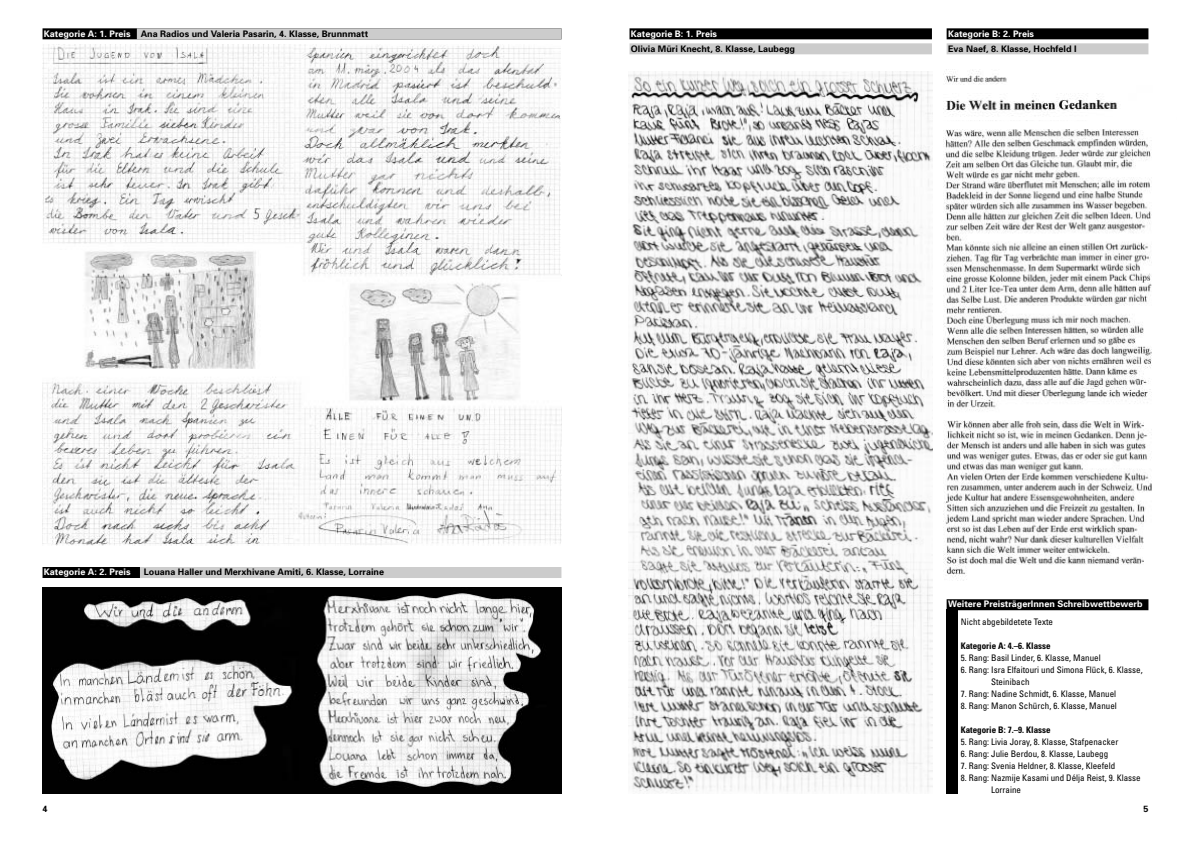
<style>
.page{position:relative;width:1191px;height:842px;background:#fff}
.page>*{position:absolute;margin:0;border:0;box-sizing:border-box;transform-origin:0 0}
.t1{font:condensed 9px/12px "Univers";color:#000}
.t2{font:700 9px "Univers";color:#000}
.t3{font:700 9px "Univers";color:#fff}
.t4{font:700 condensed 9px "Univers";color:#000}
.s1{color:#fff}
</style>
<div class="page">
<div style="left:43px;top:28px;width:518px;height:16px;background:linear-gradient(to right,#fff,#fff)"></div>
<div style="left:43px;top:28px;width:518px;height:11px;background:#000"></div>
<div style="left:137px;top:28px;width:424px;height:11px;background:#ccc"></div>
<img style="left:43px;top:588px;width:518px;height:206px">
<img style="left:943px;top:120px;width:209px;height:269px">
<img style="left:943px;top:69px;width:175px;height:47px">
<img style="left:943px;top:389px;width:209px;height:192px">
<div style="left:43px;top:567px;width:514px;height:11px;background:#000"></div>
<div style="left:140px;top:567px;width:421px;height:11px;background:#ccc"></div>
<svg style="left:946px;top:39px;width:202px;height:16px"></svg>
<div style="left:946px;top:28px;width:202px;height:11px;background:#000"></div>
<div style="left:946px;top:43px;width:202px;height:11px;background:#ccc"></div>
<svg style="left:629px;top:39px;width:303px;height:16px"></svg>
<div style="left:629px;top:28px;width:303px;height:11px;background:#000"></div>
<div style="left:629px;top:43px;width:303px;height:11px;background:#ccc"></div>
<img style="left:628px;top:72px;width:304px;height:722px">
<img style="left:43px;top:44px;width:518px;height:502px">
<div style="left:946px;top:599px;width:202px;height:11px;background:#000"></div>
<div style="left:946px;top:609px;width:11px;height:185px;background:#000"></div>
<p class="t2" style="left:44px;top:30px;width:326px"><span class="s1">Kategorie A: 1. Preis</span> Ana Radios und Valeria Pasarin, 4. Klasse, Brunnmatt</p>
<p class="t3" style="left:44px;top:569px;width:88px">Kategorie A: 2. Preis</p>
<p class="t2" style="left:144px;top:569px;width:242px">Louana Haller und Merxhivane Amiti, 6. Klasse, Lorraine</p>
<p class="t3" style="left:631px;top:30px;width:88px">Kategorie B: 1. Preis</p>
<p class="t2" style="left:631px;top:45px;width:166px">Olivia Müri Knecht, 8. Klasse, Laubegg</p>
<p class="t3" style="left:948px;top:30px;width:88px">Kategorie B: 2. Preis</p>
<p class="t2" style="left:948px;top:45px;width:130px">Eva Naef, 8. Klasse, Hochfeld I</p>
<p class="t3" style="left:948px;top:601px;width:196px">Weitere PreisträgerInnen Schreibwettbewerb</p>
<p class="t1" style="left:960px;top:617px;width:94px">Nicht abgebildetete Texte</p>
<p class="t4" style="left:960px;top:643px;width:91px">Kategorie A: 4.–6. Klasse</p>
<p class="t1" style="left:960px;top:653px;width:141px">5. Rang: Basil Linder, 6. Klasse, Manuel</p>
<p class="t1" style="left:991px;top:665px;width:153px;text-indent:-30px">6. Rang: Isra Elfaitouri und Simona Flück, 6. Klasse,<br>Steinibach</p>
<p class="t1" style="left:960px;top:689px;width:157px">7. Rang: Nadine Schmidt, 6. Klasse, Manuel</p>
<p class="t1" style="left:960px;top:701px;width:157px">8. Rang: Manon Schürch, 6. Klasse, Manuel</p>
<p class="t4" style="left:960px;top:727px;width:91px">Kategorie B: 7.–9. Klasse</p>
<p class="t1" style="left:960px;top:737px;width:159px">5. Rang: Livia Joray, 8. Klasse, Stafpenacker</p>
<p class="t1" style="left:960px;top:749px;width:149px">6. Rang: Julie Berdou, 8. Klasse, Laubegg</p>
<p class="t1" style="left:960px;top:761px;width:156px">7. Rang: Svenia Heldner, 8. Klasse, Kleefeld</p>
<p class="t1" style="left:991px;top:773px;width:151px;text-indent:-30px">8. Rang: Nazmije Kasami und Délja Reist, 9. Klasse<br>Lorraine</p>
<p class="t2" style="left:43px;top:805px;width:7px">4</p>
<p class="t2" style="left:1143px;top:805px;width:7px">5</p>
</div>
